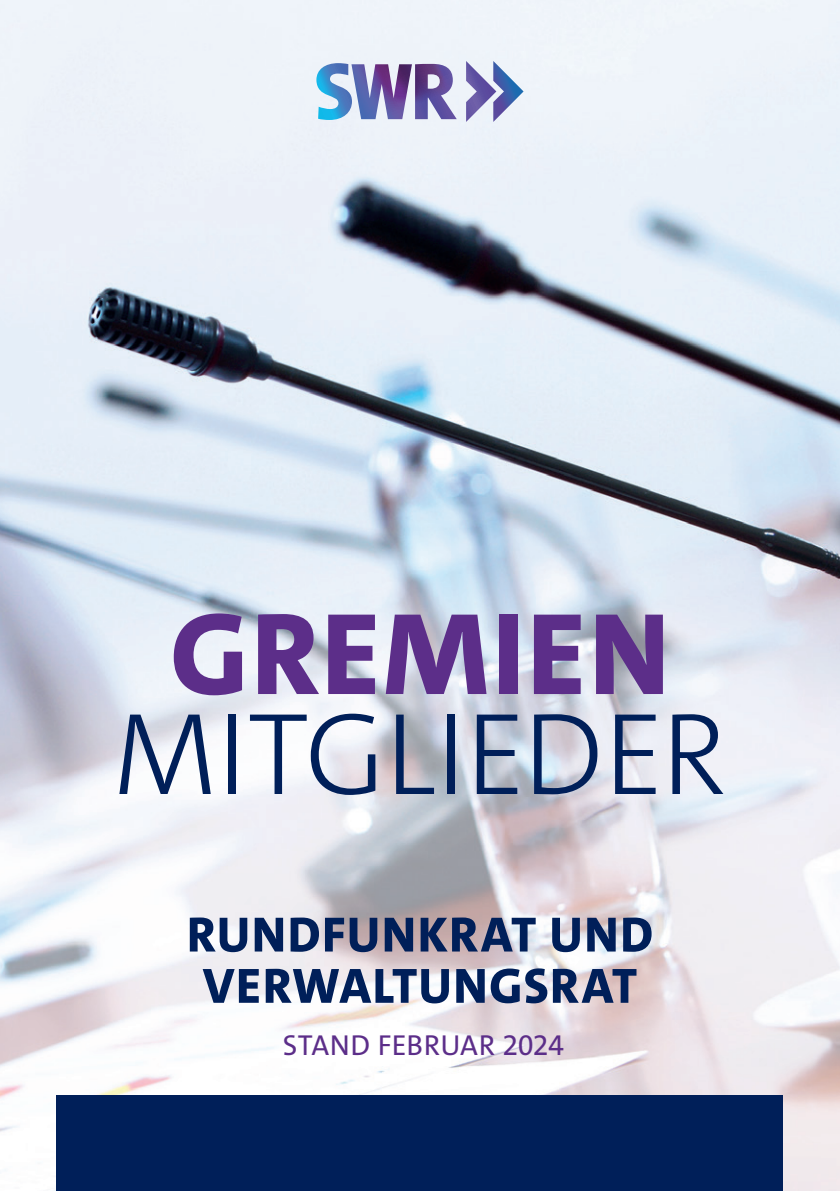
<style>
.page{position:relative;width:840px;height:1191px;background:#fff}
.page>*{position:absolute;margin:0;border:0;box-sizing:border-box;transform-origin:0 0}
.t1{font:300 117.6px "The Mix C5";letter-spacing:-.005em;color:#001f59}
.t2{font:800 117.6px "The Mix C5";letter-spacing:.02em;color:#5c2e89}
.t3{font:800 50px/51.2px "The Mix C5";letter-spacing:.025em;color:#001f59;text-align:center}
.t4{font:29px "The Mix C5";letter-spacing:.005em;color:#5c2e89}
</style>
<div class="page">
<img style="left:0;top:0;width:839px;height:1191px">
<div style="left:57px;top:1095px;width:725px;height:96px;background:#001f59"></div>
<svg style="left:316px;top:61px;width:207px;height:61px;background:#9aa0cb"></svg>
<h1 class="t2" style="left:170px;top:579px;width:501px">GREMIEN</h1>
<h1 class="t1" style="left:112px;top:678px;width:616px">MITGLIEDER</h1>
<p class="t3" style="left:187px;top:909px;width:467px">RUNDFUNKRAT UND<br>VERWALTUNGSRAT</p>
<p class="t4" style="left:282px;top:1027px;width:282px">STAND FEBRUAR 2024</p>
</div>
